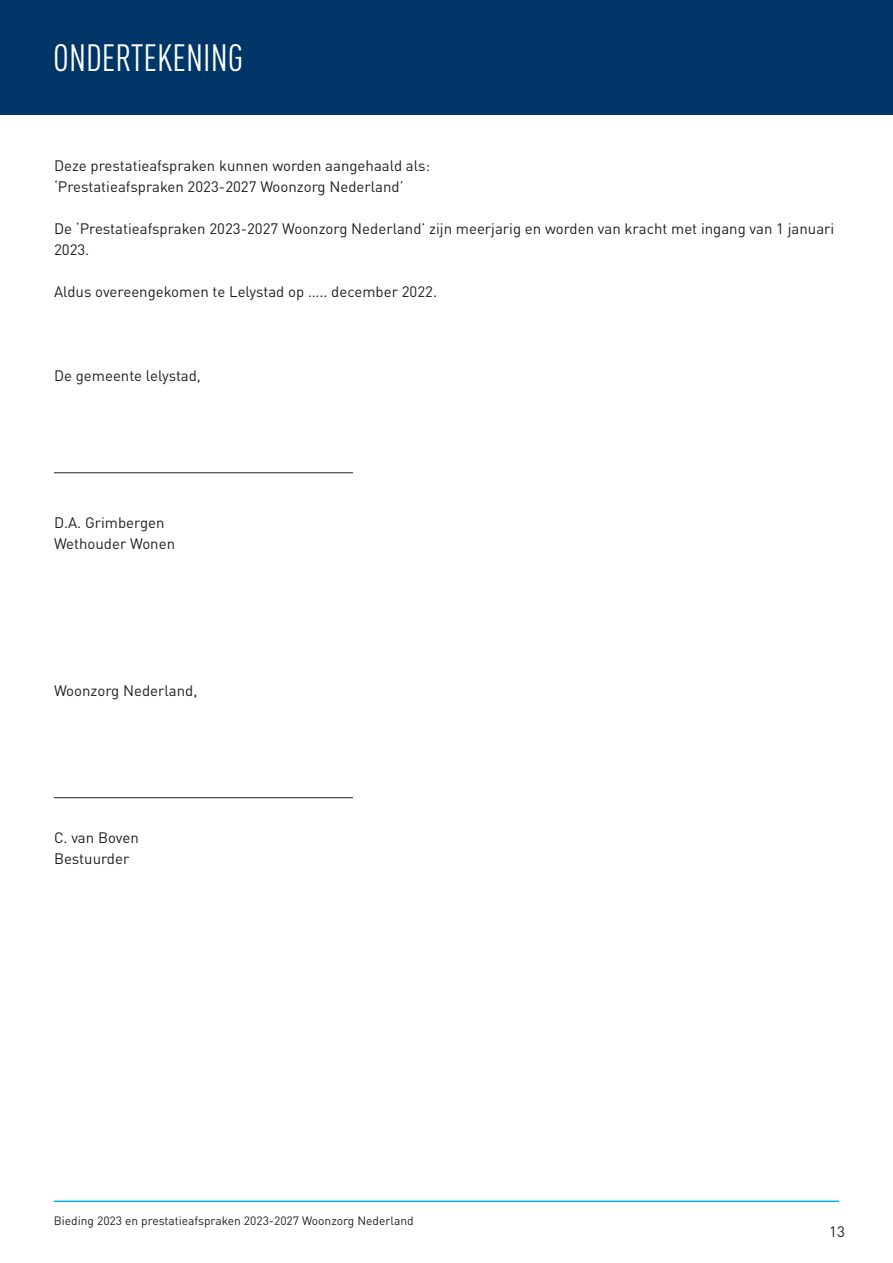
<style>
.page{position:relative;width:893px;height:1263px;background:#fff}
.page>*{position:absolute;margin:0;border:0;box-sizing:border-box;transform-origin:0 0}
.t1{font:condensed 37.5px "DIN Pro";color:#fff}
.t2{font:15px/21px "DIN Pro";color:#231f20}
.t3{font:12px "DIN Pro";color:#231f20}
</style>
<div class="page">
<hr style="left:54px;top:1200px;width:785px;height:2px;background:#00aeef">
<hr style="left:54px;top:472px;width:299px;height:1px;background:#231f20">
<hr style="left:54px;top:797px;width:299px;height:1px;background:#231f20">
<div style="left:0;top:0;width:893px;height:114px;background:#003667"></div>
<h1 class="t1" style="left:53px;top:31px;width:191px">ONDERTEKENING</h1>
<p class="t2" style="left:54px;top:154px;width:378px">Deze prestatieafspraken kunnen worden aangehaald als: ‘Prestatieafspraken 2023-2027 Woonzorg Nederland’</p>
<p class="t2" style="left:54px;top:217px;width:782px">De ‘Prestatieafspraken 2023-2027 Woonzorg Nederland’ zijn meerjarig en worden van kracht met ingang van 1 januari<br>2023.</p>
<p class="t2" style="left:54px;top:280px;width:385px">Aldus overeengekomen te Lelystad op ….. december 2022.</p>
<p class="t2" style="left:54px;top:364px;width:148px">De gemeente lelystad,</p>
<p class="t2" style="left:54px;top:511px;width:123px">D.A. Grimbergen<br>Wethouder Wonen</p>
<p class="t2" style="left:54px;top:679px;width:145px">Woonzorg Nederland,</p>
<p class="t2" style="left:54px;top:826px;width:86px">C. van Boven<br>Bestuurder</p>
<p class="t3" style="left:54px;top:1211px;width:361px">Bieding 2023 en prestatieafspraken 2023-2027 Woonzorg Nederland</p>
<p class="t2" style="left:829px;top:1219px;width:17px">13</p>
</div>
